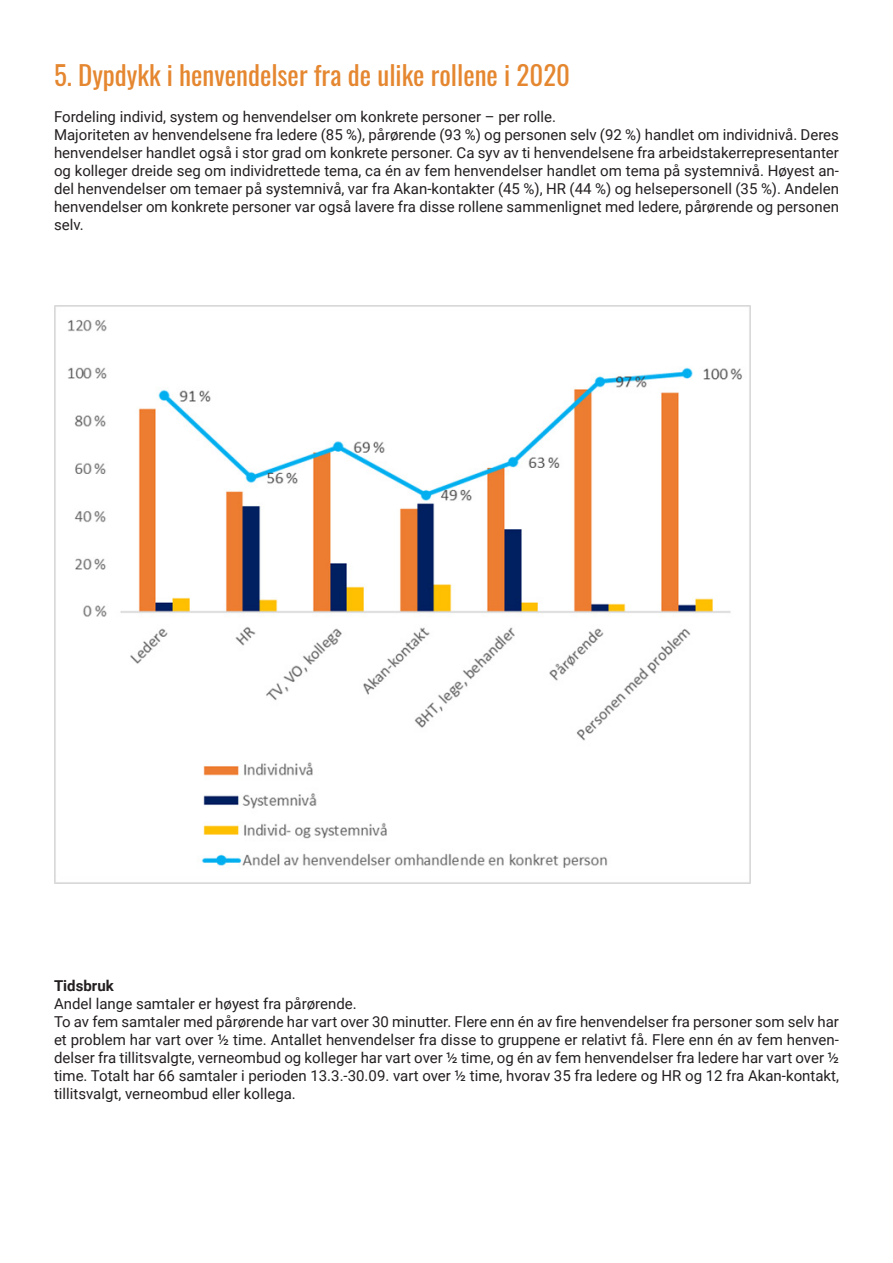
<style>
.page{position:relative;width:893px;height:1263px;background:#fff}
.page>*{position:absolute;margin:0;border:0;box-sizing:border-box;transform-origin:0 0}
.t1{font:27px "Oswald";color:#e58730}
.t2{font:15px/18px "Roboto";color:#231f20;text-align:justify}
.t3{font:700 15px "Roboto";color:#231f20}
</style>
<div class="page">
<img style="left:54px;top:305px;width:697px;height:578px">
<p class="t1" style="left:54px;top:51px;width:518px">5. Dypdykk i henvendelser fra de ulike rollene i 2020</p>
<p class="t2" style="left:54px;top:107px;width:504px">Fordeling individ, system og henvendelser om konkrete personer – per rolle.</p>
<p class="t2" style="left:54px;top:125px;width:786px">Majoriteten av henvendelsene fra ledere (85 %), pårørende (93 %) og personen selv (92 %) handlet om individnivå. Deres henvendelser handlet også i stor grad om konkrete personer. Ca syv av ti henvendelsene fra arbeidstakerrepresentanter og kolleger dreide seg om individrettede tema, ca én av fem henvendelser handlet om tema på systemnivå. Høyest an&shy;del henvendelser om temaer på systemnivå, var fra Akan-kontakter (45 %), HR (44 %) og helsepersonell (35 %). Andelen henvendelser om konkrete personer var også lavere fra disse rollene sammenlignet med ledere, pårørende og personen selv.</p>
<p class="t3" style="left:54px;top:975px;width:61px">Tidsbruk</p>
<p class="t2" style="left:54px;top:994px;width:304px">Andel lange samtaler er høyest fra pårørende.</p>
<p class="t2" style="left:54px;top:1012px;width:786px">To av fem samtaler med pårørende har vart over 30 minutter. Flere enn én av fire henvendelser fra personer som selv har et problem har vart over ½ time. Antallet henvendelser fra disse to gruppene er relativt få. Flere enn én av fem henven&shy;delser fra tillitsvalgte, verneombud og kolleger har vart over ½ time, og én av fem henvendelser fra ledere har vart over ½ time. Totalt har 66 samtaler i perioden 13.3.-30.09. vart over ½ time, hvorav 35 fra ledere og HR og 12 fra Akan-kontakt, tillitsvalgt, verneombud eller kollega.</p>
</div>
